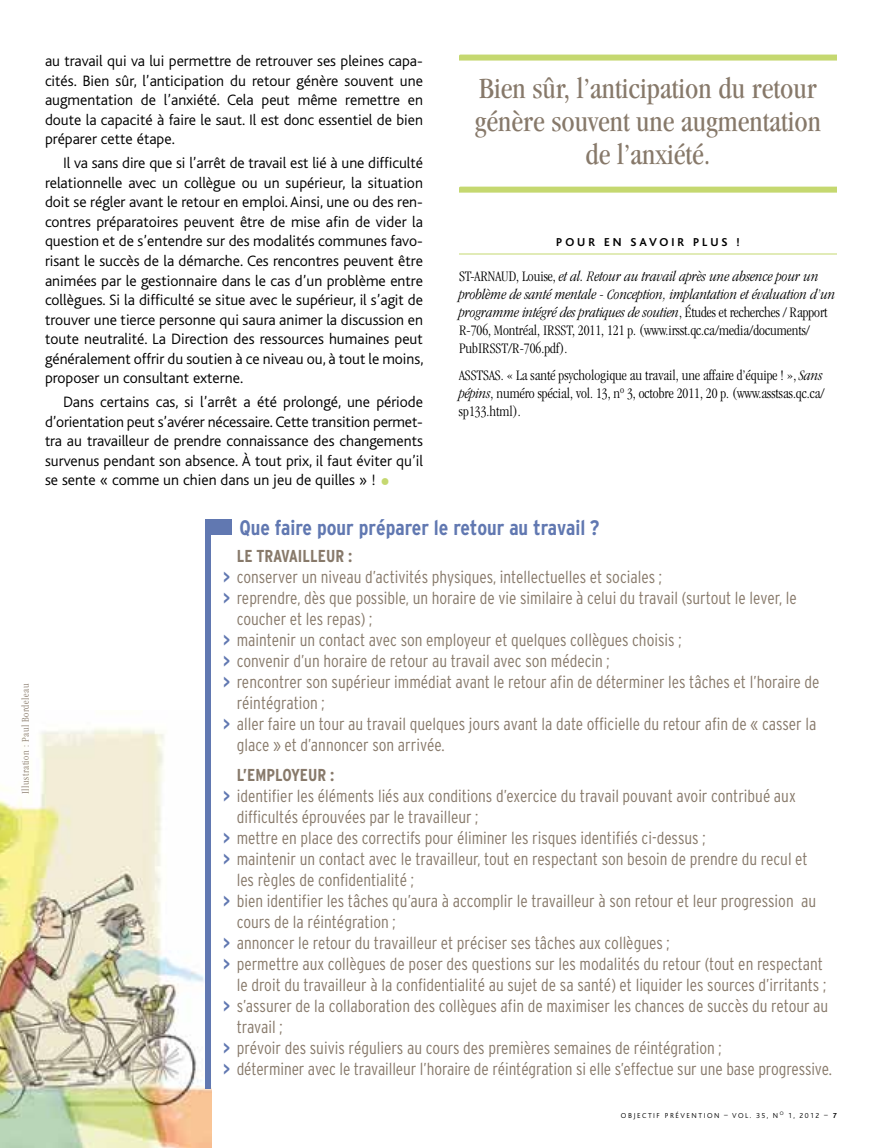
<style>
.page{position:relative;width:891px;height:1148px;background:#fff}
.page>*{position:absolute;margin:0;border:0;box-sizing:border-box;transform-origin:0 0}
.t1{font:300 36px "Bliss";color:#c5d870}
.t2{font:condensed 30px/33px "Garamond";color:#87796a;text-align:center}
.t3{font:700 condensed 21px "Interstate";color:#6178b1}
.t4{font:300 condensed 17.25px "Interstate";color:#87796a}
.t5{font:700 condensed 17.25px "Interstate";color:#87796a}
.t6{font:300 15.75px/19.5px "Bliss";color:#000;text-align:justify}
.t7{font:italic 300 condensed 15px/18px "Garamond";color:#000}
.t8{font:300 condensed 15px/18px "Garamond";color:#000}
.t9{font:700 12px "Bliss";letter-spacing:.25em;color:#000}
.t10{font:300 condensed 10.5px "Garamond";letter-spacing:.05em;color:#87796a}
.t11{font:300 7.5px "Bliss";letter-spacing:.2em;color:#000}
.s1{font-style:normal}
.s2{font-style:italic}
.s3{font-weight:700;color:#6178b1}
.s4{font-weight:700}
</style>
<div class="page">
<hr style="left:459px;top:254px;width:378px;height:1px;background:#c5d870">
<svg style="left:459px;top:55px;width:378px;height:6px;background:#c9da7a"></svg>
<svg style="left:459px;top:187px;width:378px;height:6px;background:#c8da78"></svg>
<img style="left:0;top:728px;width:211px;height:420px">
<div style="left:205px;top:520px;width:6px;height:568px;background:#6178b1"></div>
<div style="left:205px;top:520px;width:27px;height:15px;background:#6178b1"></div>
<p class="t10" style="left:20px;top:794px;width:112px;rotate:-90deg">Illustration : Paul Bordeleau</p>
<p class="t6" style="left:45px;top:51px;width:380px">au travail qui va lui permettre de retrouver ses pleines capa&shy;cités. Bien sûr, l’anticipation du retour génère souvent une augmentation de l’anxiété. Cela peut même remettre en doute la capacité à faire le saut. Il est donc essentiel de bien préparer cette étape.</p>
<p class="t6" style="left:45px;top:154px;width:380px;text-align:left;text-indent:18px">Il va sans dire que si l’arrêt de travail est lié à une difficulté relationnelle avec un collègue ou un supérieur, la situation doit se régler avant le retour en emploi. Ainsi, une ou des ren&shy;contres préparatoires peuvent être de mise afin de vider la question et de s’entendre sur des modalités communes favo&shy;risant le succès de la démarche. Ces rencontres peuvent être animées par le gestionnaire dans le cas d’un problème entre collègues. Si la difficulté se situe avec le supérieur, il s’agit de trouver une tierce personne qui saura animer la discussion en toute neutralité. La Direction des ressources humaines peut généralement offrir du soutien à ce niveau ou, à tout le moins, proposer un consultant externe.</p>
<p class="t6" style="left:45px;top:393px;width:380px;text-indent:18px">Dans certains cas, si l’arrêt a été prolongé, une période d’orientation peut s’avérer nécessaire. Cette transition permet&shy;tra au travailleur de prendre connaissance des changements survenus pendant son absence. À tout prix, il faut éviter qu’il se sente « comme un chien dans un jeu de quilles » !</p>
<h1 class="t1" style="left:380px;top:462px;width:12px">•</h1>
<h2 class="t2" style="left:475px;top:72px;width:348px">Bien sûr, l’anticipation du retour génère souvent une augmentation de l’anxiété.</h2>
<p class="t9" style="left:556px;top:236px;width:185px">POUR EN SAVOIR PLUS !</p>
<p class="t7" style="left:459px;top:267px;width:378px"><span class="s1">ST-ARNAUD, Louise,</span> et al. Retour au travail après une absence pour un problème de santé mentale - Conception, implantation et évaluation d’un programme intégré des pratiques de soutien<span class="s1">, Études et recherches / Rapport R-706, Montréal, IRSST, 2011, 121 p. (www.irsst.qc.ca/media/documents/ PubIRSST/R-706.pdf).</span></p>
<p class="t8" style="left:459px;top:366px;width:367px">ASSTSAS. « La santé psychologique au travail, une affaire d’équipe ! », <span class="s2">Sans pépins</span>, numéro spécial, vol. 13, n<sup>o</sup> 3, octobre 2011, 20 p. (www.asstsas.qc.ca/ sp133.html).</p>
<p class="t3" style="left:239px;top:515px;width:362px">Que faire pour préparer le retour au travail ?</p>
<p class="t5" style="left:237px;top:546px;width:117px">Le travailleur :</p>
<p class="t4" style="left:223px;top:567px;width:440px"><span class="s3">&gt;</span> conserver un niveau d’activités physiques, intellectuelles et sociales ;</p>
<p class="t4" style="left:223px;top:588px;width:575px"><span class="s3">&gt;</span> reprendre, dès que possible, un horaire de vie similaire à celui du travail (surtout le lever, le</p>
<p class="t4" style="left:237px;top:609px;width:137px">coucher et les repas) ;</p>
<p class="t4" style="left:223px;top:630px;width:460px"><span class="s3">&gt;</span> maintenir un contact avec son employeur et quelques collègues choisis ;</p>
<p class="t4" style="left:223px;top:651px;width:388px"><span class="s3">&gt;</span> convenir d’un horaire de retour au travail avec son médecin ;</p>
<p class="t4" style="left:223px;top:672px;width:598px"><span class="s3">&gt;</span> rencontrer son supérieur immédiat avant le retour afin de déterminer les tâches et l’horaire de</p>
<p class="t4" style="left:237px;top:693px;width:90px">réintégration ;</p>
<p class="t4" style="left:223px;top:714px;width:595px"><span class="s3">&gt;</span> aller faire un tour au travail quelques jours avant la date officielle du retour afin de « casser la</p>
<p class="t4" style="left:237px;top:735px;width:210px">glace » et d’annoncer son arrivée.</p>
<p class="t5" style="left:237px;top:765px;width:99px">L’employeur :</p>
<p class="t4" style="left:223px;top:786px;width:574px"><span class="s3">&gt;</span> identifier les éléments liés aux conditions d’exercice du travail pouvant avoir contribué aux</p>
<p class="t4" style="left:237px;top:807px;width:243px">difficultés éprouvées par le travailleur ;</p>
<p class="t4" style="left:223px;top:828px;width:484px"><span class="s3">&gt;</span> mettre en place des correctifs pour éliminer les risques identifiés ci-dessus ;</p>
<p class="t4" style="left:223px;top:849px;width:586px"><span class="s3">&gt;</span> maintenir un contact avec le travailleur, tout en respectant son besoin de prendre du recul et</p>
<p class="t4" style="left:237px;top:870px;width:179px">les règles de confidentialité ;</p>
<p class="t4" style="left:223px;top:891px;width:594px"><span class="s3">&gt;</span> bien identifier les tâches qu’aura à accomplir le travailleur à son retour et leur progression au</p>
<p class="t4" style="left:237px;top:912px;width:160px">cours de la réintégration ;</p>
<p class="t4" style="left:223px;top:933px;width:448px"><span class="s3">&gt;</span> annoncer le retour du travailleur et préciser ses tâches aux collègues ;</p>
<p class="t4" style="left:223px;top:954px;width:601px"><span class="s3">&gt;</span> permettre aux collègues de poser des questions sur les modalités du retour (tout en respectant</p>
<p class="t4" style="left:237px;top:975px;width:591px">le droit du travailleur à la confidentialité au sujet de sa santé) et liquider les sources d’irritants ;</p>
<p class="t4" style="left:223px;top:996px;width:607px"><span class="s3">&gt;</span> s’assurer de la collaboration des collègues afin de maximiser les chances de succès du retour au</p>
<p class="t4" style="left:237px;top:1017px;width:47px">travail ;</p>
<p class="t4" style="left:223px;top:1038px;width:500px"><span class="s3">&gt;</span> prévoir des suivis réguliers au cours des premières semaines de réintégration ;</p>
<p class="t4" style="left:223px;top:1058px;width:610px"><span class="s3">&gt;</span> déterminer avec le travailleur l’horaire de réintégration si elle s’effectue sur une base progressive.</p>
<p class="t11" style="left:621px;top:1111px;width:218px">OBJECTIF PRÉVENTION – VOL. 35, N<sup>O</sup> 1, 2012 – <span class="s4">7</span></p>
</div>
